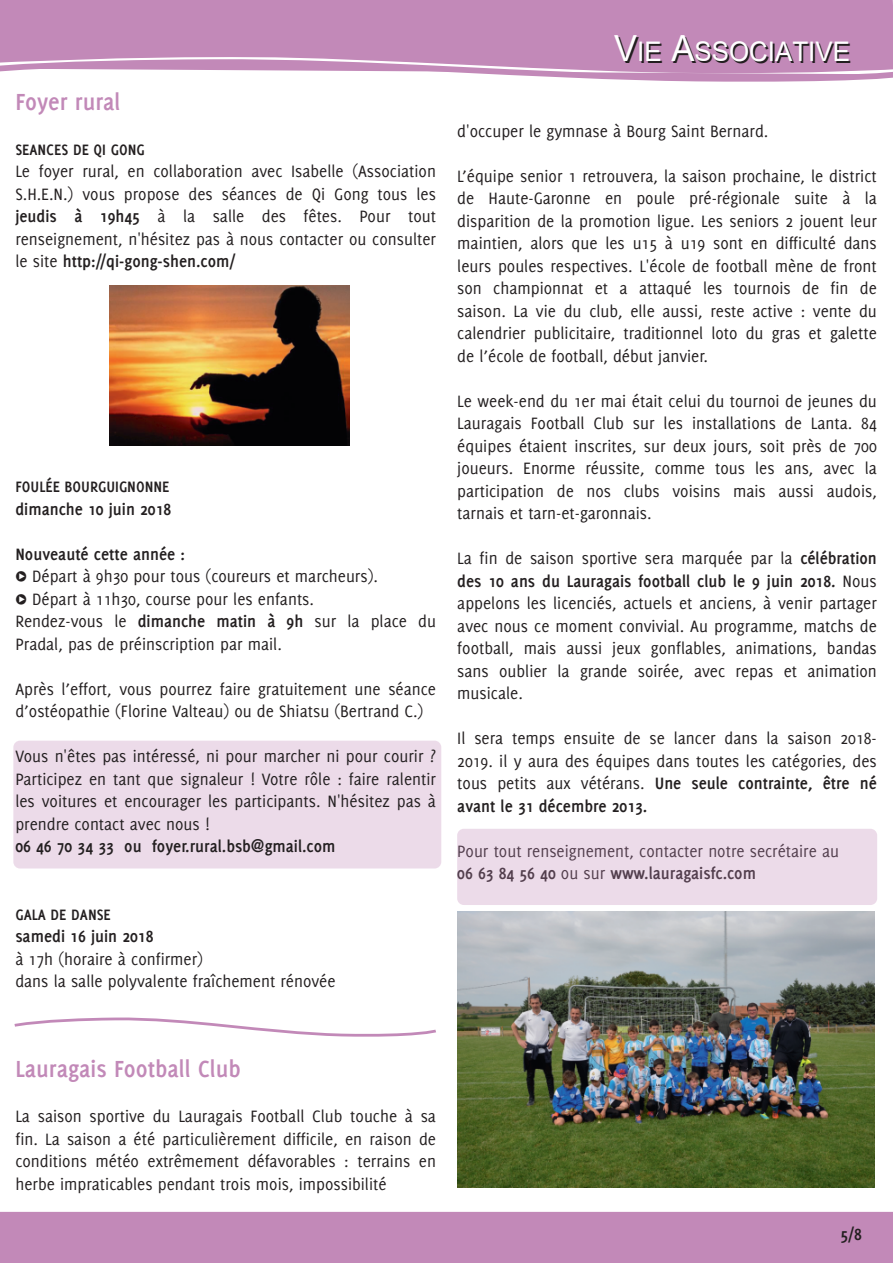
<style>
.page{position:relative;width:893px;height:1263px;background:#fff}
.page>*{position:absolute;margin:0;border:0;box-sizing:border-box;transform-origin:0 0}
.t1{font:27px "Arial";color:#231f20;scale:.96 1}
.t2{font:700 25.5px "Delicious";color:#c289b8;scale:.96 1}
.t3{font:18px/22.5px "Delicious";color:#231f20;text-align:justify;scale:.96 1}
.t4{font:700 18px "Delicious";color:#231f20;scale:.96 1}
.t5{font:700 16.5px "Delicious";color:#231f20;scale:.96 1}
.s1{font-weight:700}
.s2{font-size:36px}
.s3{color:#fff}
</style>
<div class="page">
<div style="left:13px;top:741px;width:428px;height:127px;background:#ecdbe9;border-radius:7px"></div>
<svg style="left:0;top:0;width:893px;height:82px;background:#c896c0"></svg>
<div style="left:0;top:1212px;width:893px;height:51px;background:#c289b8"></div>
<div style="left:824px;top:1225px;width:54px;height:24px;background:#c289b8"></div>
<div style="left:824px;top:1224px;width:55px;height:25px;border:2px solid #c289b8"></div>
<img style="left:109px;top:286px;width:240px;height:159px">
<div style="left:457px;top:829px;width:420px;height:76px;background:#ecdbe9;border-radius:7px"></div>
<svg style="left:14px;top:1017px;width:422px;height:20px"></svg>
<img style="left:457px;top:911px;width:418px;height:276px">
<h2 class="t2" style="left:15px;top:87px;width:111px">Foyer rural</h2>
<p class="t5" style="left:15px;top:140px;width:136px">SEANCES DE QI GONG</p>
<p class="t3" style="left:15px;top:160px;width:440px">Le foyer rural, en collaboration avec Isabelle (Association S.H.E.N.) vous propose des séances de Qi Gong tous les <span class="s1">jeudis à 19h45</span> à la salle des fêtes. Pour tout renseignement, n'hésitez pas à nous contacter ou consulter le site <span class="s1">http://qi-gong-shen.com/</span></p>
<p class="t5" style="left:15px;top:477px;width:162px">FOULÉE BOURGUIGNONNE</p>
<p class="t4" style="left:15px;top:498px;width:164px">dimanche 10 juin 2018</p>
<p class="t4" style="left:15px;top:543px;width:178px">Nouveauté cette année :</p>
<p class="t3" style="left:15px;top:565px;width:440px;text-align:left">Δ Départ à 9h30 pour tous (coureurs et marcheurs).<br>Δ Départ à 11h30, course pour les enfants.<br>Rendez-vous le <span class="s1">dimanche matin à 9h</span> sur la place du Pradal, pas de préinscription par mail.</p>
<p class="t3" style="left:15px;top:677px;width:440px">Après l’effort, vous pourrez faire gratuitement une séance d’ostéopathie (Florine Valteau) ou de Shiatsu (Bertrand C.)</p>
<p class="t3" style="left:15px;top:745px;width:440px">Vous n'êtes pas intéressé, ni pour marcher ni pour courir ?<br>Participez en tant que signaleur ! Votre rôle : faire ralentir les voitures et encourager les participants. N'hésitez pas à prendre contact avec nous !</p>
<p class="t4" style="left:15px;top:836px;width:335px">06 46 70 34 33 ou foyer.rural.bsb@gmail.com</p>
<p class="t5" style="left:15px;top:905px;width:101px">GALA DE DANSE</p>
<p class="t4" style="left:15px;top:926px;width:145px">samedi 16 juin 2018</p>
<p class="t3" style="left:15px;top:947px;width:335px">à 17h (horaire à confirmer)<br>dans la salle polyvalente fraîchement rénovée</p>
<h1 class="t1" style="left:616px;top:38px;width:247px"><span class="s2">V</span><span class="s3">I</span>E <span class="s2">A</span>SSOC<span class="s3">I</span>AT<span class="s3">I</span>VE</h1>
<p class="t3" style="left:457px;top:119px;width:325px">d'occuper le gymnase à Bourg Saint Bernard.</p>
<p class="t3" style="left:457px;top:164px;width:438px">L’équipe senior 1 retrouvera, la saison prochaine, le district de Haute-Garonne en poule pré-régionale suite à la disparition de la promotion ligue. Les seniors 2 jouent leur maintien, alors que les u15 à u19 sont en difficulté dans leurs poules respectives. L'école de football mène de front son championnat et a attaqué les tournois de fin de saison. La vie du club, elle aussi, reste active : vente du calendrier publicitaire, traditionnel loto du gras et galette de l’école de football, début janvier.</p>
<p class="t3" style="left:457px;top:389px;width:438px">Le week-end du 1er mai était celui du tournoi de jeunes du Lauragais Football Club sur les installations de Lanta. 84 équipes étaient inscrites, sur deux jours, soit près de 700 joueurs. Enorme réussite, comme tous les ans, avec la participation de nos clubs voisins mais aussi audois, tarnais et tarn-et-garonnais.</p>
<p class="t3" style="left:457px;top:547px;width:438px">La fin de saison sportive sera marquée par la <span class="s1">célébration des 10 ans du Lauragais football club le 9 juin 2018.</span> Nous appelons les licenciés, actuels et anciens, à venir partager avec nous ce moment convivial. Au programme, matchs de football, mais aussi jeux gonflables, animations, bandas sans oublier la grande soirée, avec repas et animation musicale.</p>
<p class="t3" style="left:457px;top:727px;width:438px">Il sera temps ensuite de se lancer dans la saison 2018- 2019. il y aura des équipes dans toutes les catégories, des tous petits aux vétérans. <span class="s1">Une seule contrainte, être né avant le 31 décembre 2013.</span></p>
<p class="t3" style="left:457px;top:839px;width:399px">Pour tout renseignement, contacter notre secrétaire au<br><span class="s1">06 63 84 56 40</span> ou sur <span class="s1">www.lauragaisfc.com</span></p>
<h2 class="t2" style="left:15px;top:1054px;width:236px">Lauragais Football Club</h2>
<p class="t3" style="left:15px;top:1105px;width:440px">La saison sportive du Lauragais Football Club touche à sa fin. La saison a été particulièrement difficile, en raison de conditions météo extrêmement défavorables : terrains en herbe impraticables pendant trois mois, impossibilité</p>
<p class="t4" style="left:840px;top:1223px;width:24px">5/8</p>
</div>
